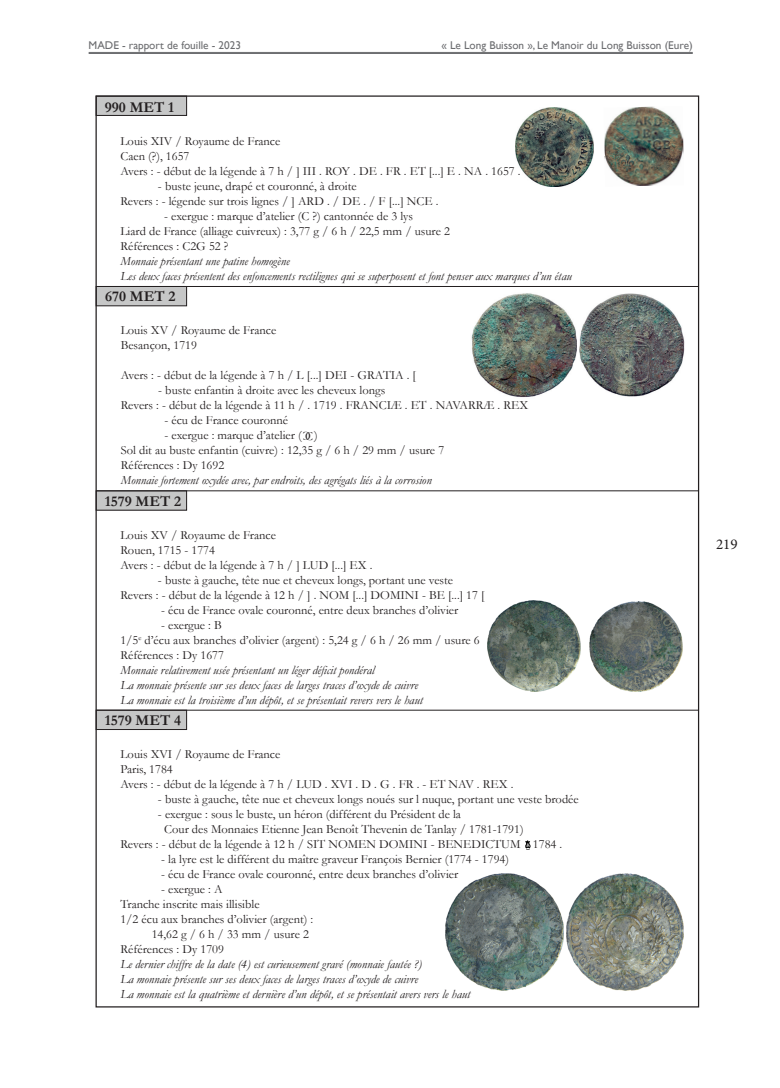
<style>
.page{position:relative;width:780px;height:1088px;background:#fff}
.page>*{position:absolute;margin:0;border:0;box-sizing:border-box;transform-origin:0 0}
.t1{font:700 15px "Garamond";color:#231f20}
.t2{font:15px "Minion Pro";color:#231f20}
.t3{font:12.5px/15px "Garamond";color:#231f20}
.t4{font:italic 12.5px/15px "Garamond";color:#231f20}
.t5{font:11.25px "Gill Sans";color:#6c6d70}
</style>
<div class="page">
<hr style="left:89px;top:52px;width:603px;height:1px;background:#6c6d70">
<hr style="left:89px;top:53px;width:603px;height:1px;background:#6c6d70">
<div style="left:96px;top:96px;width:90px;height:19px;background:#c6c7c7"></div>
<div style="left:96px;top:96px;width:91px;height:20px;border:1px solid #231f20"></div>
<div style="left:96px;top:286px;width:90px;height:20px;background:#c6c7c7"></div>
<div style="left:96px;top:286px;width:91px;height:20px;border:1px solid #231f20"></div>
<div style="left:96px;top:491px;width:90px;height:19px;background:#c6c7c7"></div>
<div style="left:96px;top:710px;width:90px;height:19px;background:#c6c7c7"></div>
<div style="left:96px;top:710px;width:91px;height:20px;border:1px solid #231f20"></div>
<hr style="left:96px;top:286px;width:602px;height:1px;background:#231f20">
<hr style="left:96px;top:490px;width:602px;height:1px;background:#231f20">
<hr style="left:96px;top:710px;width:602px;height:1px;background:#231f20">
<img style="left:579px;top:293px;width:106px;height:104px">
<img style="left:471px;top:293px;width:106px;height:105px">
<img style="left:589px;top:601px;width:93px;height:91px">
<img style="left:487px;top:600px;width:94px;height:92px">
<img style="left:566px;top:873px;width:117px;height:117px">
<img style="left:445px;top:874px;width:118px;height:117px">
<svg style="left:525px;top:840px;width:5px;height:9px"></svg>
<img style="left:515px;top:108px;width:78px;height:78px">
<img style="left:604px;top:106px;width:80px;height:80px">
<p class="t5" style="left:89px;top:38px;width:154px">MADE - rapport de fouille - 2023</p>
<p class="t5" style="left:441px;top:38px;width:253px">« Le Long Buisson », Le Manoir du Long Buisson (Eure)</p>
<p class="t1" style="left:105px;top:97px;width:71px">990 MET 1</p>
<p class="t3" style="left:120px;top:133px;width:401px">Louis XIV / Royaume de France<br>Caen (?), 1657<br>Avers : - début de la légende à 7 h / ] III . ROY . DE . FR . ET [...] E . NA . 1657 .</p>
<p class="t3" style="left:120px;top:178px;width:319px;text-indent:38px">- buste jeune, drapé et couronné, à droite<br>Revers : - légende sur trois lignes / ] ARD . / DE . / F [...] NCE .</p>
<p class="t3" style="left:120px;top:208px;width:331px;text-indent:44px">- exergue : marque d’atelier (C ?) cantonnée de 3 lys<br>Liard de France (alliage cuivreux) : 3,77 g / 6 h / 22,5 mm / usure 2<br>Références : C2G 52 ?</p>
<p class="t4" style="left:120px;top:253px;width:453px">Monnaie présentant une patine homogène<br>Les deux faces présentent des enfoncements rectilignes qui se superposent et font penser aux marques d’un étau</p>
<p class="t1" style="left:105px;top:286px;width:72px">670 MET 2</p>
<p class="t3" style="left:121px;top:323px;width:157px">Louis XV / Royaume de France<br>Besançon, 1719</p>
<p class="t3" style="left:121px;top:368px;width:297px">Avers : - début de la légende à 7 h / L [...] DEI - GRATIA . [</p>
<p class="t3" style="left:121px;top:383px;width:409px;text-indent:38px">- buste enfantin à droite avec les cheveux longs<br>Revers : - début de la légende à 11 h / . 1719 . FRANCIÆ . ET . NAVARRÆ . REX</p>
<p class="t3" style="left:164px;top:413px;width:125px">- écu de France couronné</p>
<p class="t3" style="left:121px;top:428px;width:325px;text-indent:44px">- exergue : marque d’atelier ( )<br>Sol dit au buste enfantin (cuivre) : 12,35 g / 6 h / 29 mm / usure 7<br>Références : Dy 1692</p>
<p class="t4" style="left:121px;top:473px;width:312px">Monnaie fortement oxydée avec, par endroits, des agrégats liés à la corrosion</p>
<p class="t3" style="left:305px;top:428px;width:9px">C</p>
<p class="t3" style="left:311px;top:443px;width:9px;rotate:-180deg">C</p>
<p class="t1" style="left:105px;top:491px;width:78px">1579 MET 2</p>
<p class="t3" style="left:120px;top:527px;width:253px">Louis XV / Royaume de France<br>Rouen, 1715 - 1774<br>Avers : - début de la légende à 7 h / ] LUD [...] EX .</p>
<p class="t3" style="left:120px;top:572px;width:365px;text-align:center">- buste à gauche, tête nue et cheveux longs, portant une veste<br>Revers : - début de la légende à 12 h / ] . NOM [...] DOMINI - BE [...] 17 [</p>
<p class="t3" style="left:161px;top:602px;width:298px">- écu de France ovale couronné, entre deux branches d’olivier</p>
<p class="t3" style="left:120px;top:617px;width:361px;text-indent:41px">- exergue : B<br>1/5<sup>e</sup> d’écu aux branches d’olivier (argent) : 5,24 g / 6 h / 26 mm / usure 6<br>Références : Dy 1677</p>
<p class="t4" style="left:120px;top:662px;width:304px">Monnaie relativement usée présentant un léger déficit pondéral<br>La monnaie présente sur ses deux faces de larges traces d’oxyde de cuivre<br>La monnaie est la troisième d’un dépôt, et se présentait revers vers le haut</p>
<p class="t1" style="left:105px;top:710px;width:78px">1579 MET 4</p>
<p class="t3" style="left:120px;top:746px;width:394px">Louis XVI / Royaume de France<br>Paris, 1784<br>Avers : - début de la légende à 7 h / LUD . XVI . D . G . FR . - ET NAV . REX .</p>
<p class="t3" style="left:158px;top:791px;width:422px">- buste à gauche, tête nue et cheveux longs noués sur l nuque, portant une veste brodée</p>
<p class="t3" style="left:158px;top:806px;width:304px">- exergue : sous le buste, un héron (différent du Président de la</p>
<p class="t3" style="left:164px;top:821px;width:361px">Cour des Monnaies Etienne Jean Benoît Thevenin de Tanlay / 1781-1791)</p>
<p class="t3" style="left:120px;top:836px;width:443px">Revers : - début de la légende à 12 h / SIT NOMEN DOMINI - BENEDICTUM 1784 .</p>
<p class="t3" style="left:161px;top:851px;width:349px">- la lyre est le différent du maître graveur François Bernier (1774 - 1794)</p>
<p class="t3" style="left:161px;top:866px;width:298px">- écu de France ovale couronné, entre deux branches d’olivier</p>
<p class="t3" style="left:161px;top:881px;width:63px">- exergue : A</p>
<p class="t3" style="left:120px;top:896px;width:141px">Tranche inscrite mais illisible</p>
<p class="t3" style="left:120px;top:911px;width:194px">1/2 écu aux branches d’olivier (argent) :</p>
<p class="t3" style="left:152px;top:926px;width:159px">14,62 g / 6 h / 33 mm / usure 2</p>
<p class="t3" style="left:120px;top:941px;width:105px">Références : Dy 1709</p>
<p class="t4" style="left:120px;top:956px;width:351px">Le dernier chiffre de la date (4) est curieusement gravé (monnaie fautée ?)<br>La monnaie présente sur ses deux faces de larges traces d’oxyde de cuivre<br>La monnaie est la quatrième et dernière d’un dépôt, et se présentait avers vers le haut</p>
<p class="t2" style="left:716px;top:534px;width:23px">219</p>
</div>
